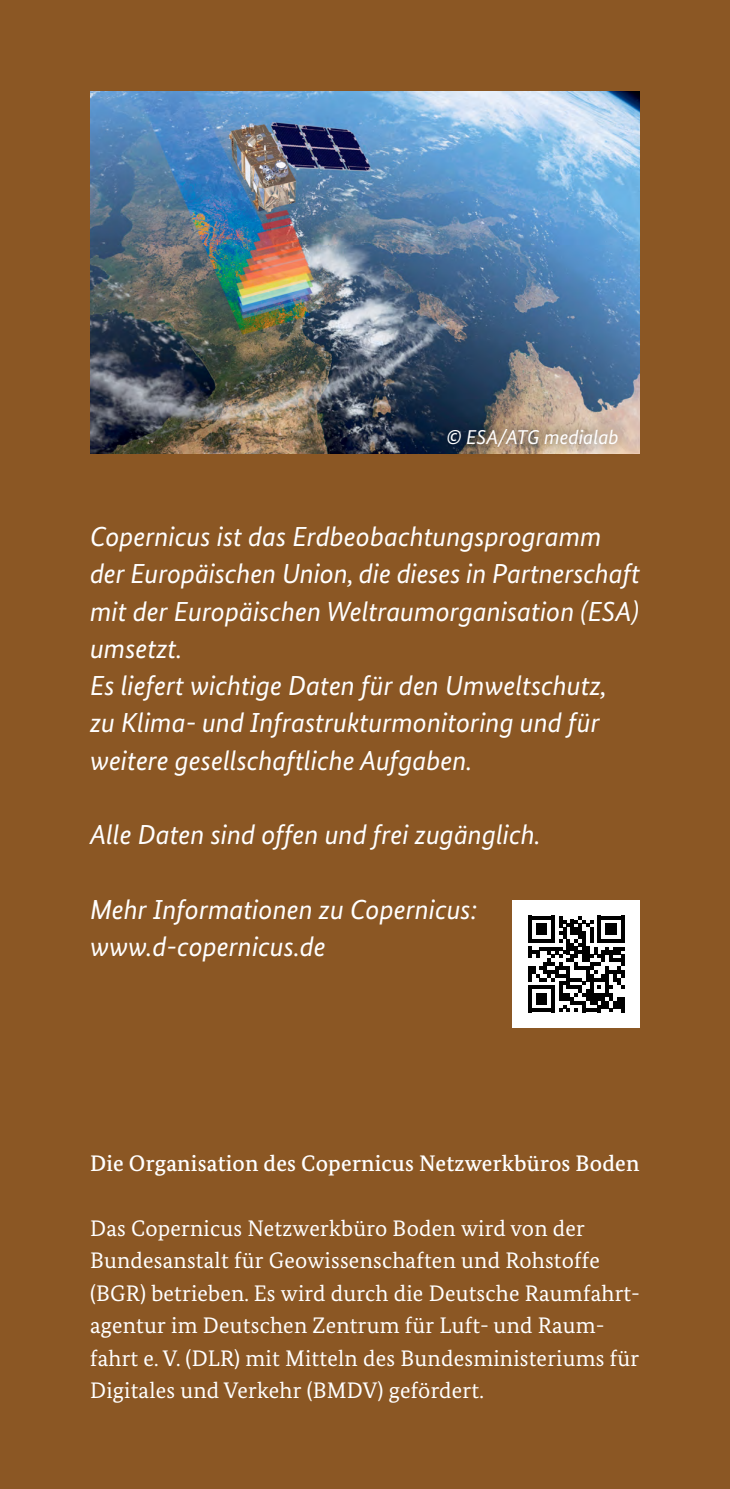
<style>
.page{position:relative;width:730px;height:1489px;background:#fff}
.page>*{position:absolute;margin:0;border:0;box-sizing:border-box;transform-origin:0 0}
.t1{font:italic 27.5px/37.2px "Bundes Sans";color:#fff}
.t2{font:22.5px/32.5px "Bundes Serif";letter-spacing:.01em;color:#fff}
.t3{font:500 22.5px "Bundes Serif";letter-spacing:.01em;color:#fff}
.t4{font:italic 20px "Bundes Sans";color:#fff}
</style>
<div class="page">
<div style="left:0;top:0;width:730px;height:1488px;background:#8b5724"></div>
<div style="left:512px;top:900px;width:128px;height:127px;background:#fff"></div>
<svg style="left:528px;top:915px;width:96px;height:97px"></svg>
<img style="left:90px;top:92px;width:550px;height:361px">
<div style="left:432px;top:414px;width:200px;height:46px;background:#000;opacity:.75"></div>
<p class="t4" style="left:446px;top:425px;width:174px">© ESA/ATG medialab</p>
<p class="t1" style="left:90px;top:518px;width:551px">Copernicus ist das Erdbeobachtungsprogramm der Europäischen Union, die dieses in Partnerschaft mit der Europäischen Weltraumorganisation (ESA) umsetzt.<br>Es liefert wichtige Daten für den Umweltschutz,<br>zu Klima- und Infrastrukturmonitoring und für weitere gesellschaftliche Aufgaben.</p>
<p class="t1" style="left:90px;top:816px;width:452px">Alle Daten sind offen und frei zugänglich.</p>
<p class="t1" style="left:90px;top:890px;width:389px">Mehr Informationen zu Copernicus: www.d-copernicus.de</p>
<p class="t3" style="left:90px;top:1149px;width:551px">Die Organisation des Copernicus Netzwerkbüros Boden</p>
<p class="t2" style="left:90px;top:1211px;width:551px">Das Copernicus Netzwerkbüro Boden wird von der Bundesanstalt für Geowissenschaften und Rohstoffe (BGR) betrieben. Es wird durch die Deutsche Raumfahrt&shy;agentur im Deutschen Zentrum für Luft- und Raum&shy;fahrt e. V. (DLR) mit Mitteln des Bundesministeriums für Digitales und Verkehr (BMDV) gefördert.</p>
</div>
